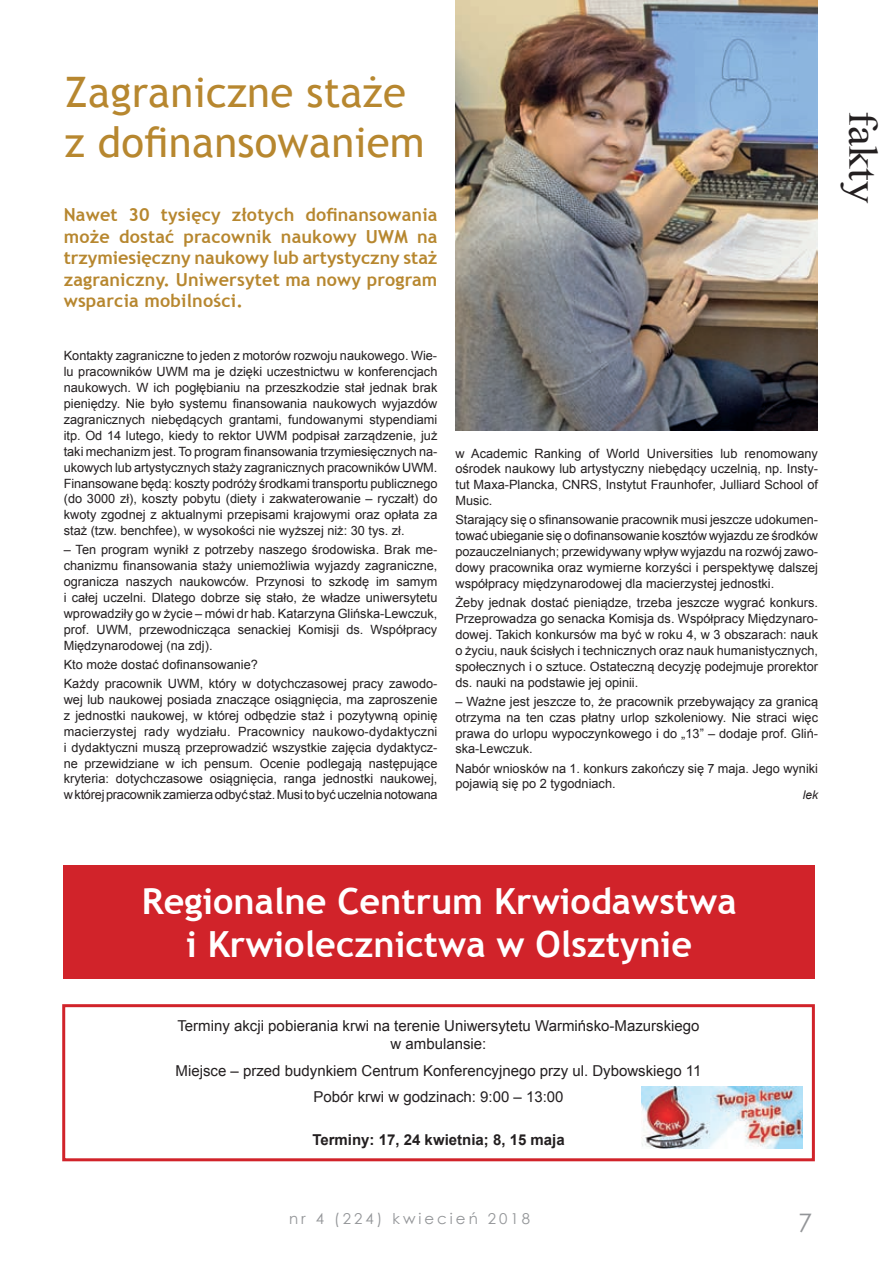
<style>
.page{position:relative;width:893px;height:1263px;background:#fff}
.page>*{position:absolute;margin:0;border:0;box-sizing:border-box;transform-origin:0 0}
.t1{font:42px/50.4px "Trebuchet MS";letter-spacing:.005em;color:#b7872f}
.t2{font:40.5px "Times New Roman";color:#231f20;scale:1.11 1}
.t3{font:700 36px/43.2px "Trebuchet MS";color:#fff;text-align:center}
.t4{font:25.5px "Century Gothic";color:#939598}
.t5{font:700 18px/21.6px "Trebuchet MS";letter-spacing:.01em;color:#b7872f;text-align:justify}
.t6{font:15px/18px "Arial";color:#231f20;text-align:center}
.t7{font:700 15px "Arial";color:#231f20}
.t8{font:15px "Century Gothic";letter-spacing:.2em;color:#939598}
.t9{font:12.75px/15.9px "Arial";color:#231f20;text-align:justify}
.t10{font:italic 12px "Arial";color:#231f20}
</style>
<div class="page">
<div style="left:62px;top:1004px;width:753px;height:157px;border:3px solid #d1232a"></div>
<img style="left:641px;top:1086px;width:162px;height:62px">
<div style="left:63px;top:866px;width:752px;height:113px;background:#d1232a"></div>
<img style="left:455px;top:0;width:363px;height:431px">
<h1 class="t1" style="left:65px;top:67px;width:362px">Zagraniczne staże z dofinansowaniem</h1>
<h3 class="t5" style="left:64px;top:204px;width:375px">Nawet 30 tysięcy złotych dofinansowania może dostać pracownik naukowy UWM na trzymiesięczny naukowy lub artystyczny staż zagraniczny. Uniwersytet ma nowy program wsparcia mobilności.</h3>
<p class="t9" style="left:64px;top:348px;width:375px">Kontakty zagraniczne to jeden z motorów rozwoju naukowego. Wie&shy;lu pracowników UWM ma je dzięki uczestnictwu w konferencjach naukowych. W ich pogłębianiu na przeszkodzie stał jednak brak pieniędzy. Nie było systemu finansowania naukowych wyjazdów zagranicznych niebędących grantami, fundowanymi stypendiami itp. Od 14 lutego, kiedy to rektor UWM podpisał zarządzenie, już taki mechanizm jest. To program finansowania trzymiesięcznych na&shy;ukowych lub artystycznych staży zagranicznych pracowników UWM.<br>Finansowane będą: koszty podróży środkami transportu publicznego (do 3000 zł), koszty pobytu (diety i zakwaterowanie – ryczałt) do kwoty zgodnej z aktualnymi przepisami krajowymi oraz opłata za staż (tzw. benchfee), w wysokości nie wyższej niż: 30 tys. zł.</p>
<p class="t9" style="left:64px;top:542px;width:375px">– Ten program wynikł z potrzeby naszego środowiska. Brak me&shy;chanizmu finansowania staży uniemożliwia wyjazdy zagraniczne, ogranicza naszych naukowców. Przynosi to szkodę im samym i całej uczelni. Dlatego dobrze się stało, że władze uniwersytetu wprowadziły go w życie – mówi dr hab. Katarzyna Glińska-Lewczuk, prof. UWM, przewodnicząca senackiej Komisji ds. Współpracy Międzynarodowej (na zdj).</p>
<p class="t9" style="left:64px;top:655px;width:375px;line-height:19.2px">Kto może dostać dofinansowanie?<br>Każdy pracownik UWM, który w dotychczasowej pracy zawodo-</p>
<p class="t9" style="left:64px;top:692px;width:375px">wej lub naukowej posiada znaczące osiągnięcia, ma zaproszenie z jednostki naukowej, w której odbędzie staż i pozytywną opinię macierzystej rady wydziału. Pracownicy naukowo-dydaktyczni i dydaktyczni muszą przeprowadzić wszystkie zajęcia dydaktycz&shy;ne przewidziane w ich pensum. Ocenie podlegają następujące kryteria: dotychczasowe osiągnięcia, ranga jednostki naukowej, w której pracownik zamierza odbyć staż. Musi to być uczelnia notowana</p>
<p class="t9" style="left:455px;top:445px;width:364px">w Academic Ranking of World Universities lub renomowany ośrodek naukowy lub artystyczny niebędący uczelnią, np. Insty&shy;tut Maxa-Plancka, CNRS, Instytut Fraunhofer, Julliard School of Music.</p>
<p class="t9" style="left:455px;top:512px;width:364px">Starający się o sfinansowanie pracownik musi jeszcze udokumen&shy;tować ubieganie się o dofinansowanie kosztów wyjazdu ze środków pozauczelnianych; przewidywany wpływ wyjazdu na rozwój zawo&shy;dowy pracownika oraz wymierne korzyści i perspektywę dalszej współpracy międzynarodowej dla macierzystej jednostki.</p>
<p class="t9" style="left:455px;top:595px;width:364px">Żeby jednak dostać pieniądze, trzeba jeszcze wygrać konkurs.<br>Przeprowadza go senacka Komisja ds. Współpracy Międzynaro&shy;dowej. Takich konkursów ma być w roku 4, w 3 obszarach: nauk o życiu, nauk ścisłych i technicznych oraz nauk humanistycznych, społecznych i o sztuce. Ostateczną decyzję podejmuje prorektor ds. nauki na podstawie jej opinii.</p>
<p class="t9" style="left:455px;top:693px;width:364px">– Ważne jest jeszcze to, że pracownik przebywający za granicą otrzyma na ten czas płatny urlop szkoleniowy. Nie straci więc prawa do urlopu wypoczynkowego i do „13” – dodaje prof. Gliń&shy;ska-Lewczuk.</p>
<p class="t9" style="left:455px;top:760px;width:364px">Nabór wniosków na 1. konkurs zakończy się 7 maja. Jego wyniki pojawią się po 2 tygodniach.</p>
<p class="t10" style="left:803px;top:787px;width:17px">lek</p>
<h2 class="t2" style="left:890px;top:111px;width:85px;rotate:90deg">fakty</h2>
<h3 class="t3" style="left:142px;top:879px;width:596px">Regionalne Centrum Krwiodawstwa i Krwiolecznictwa w Olsztynie</h3>
<p class="t6" style="left:177px;top:1017px;width:524px">Terminy akcji pobierania krwi na terenie Uniwersytetu Warmińsko-Mazurskiego w ambulansie:</p>
<p class="t6" style="left:176px;top:1057px;width:527px;line-height:26.5px">Miejsce – przed budynkiem Centrum Konferencyjnego przy ul. Dybowskiego 11<br>Pobór krwi w godzinach: 9:00 – 13:00</p>
<p class="t7" style="left:312px;top:1130px;width:254px">Terminy: 17, 24 kwietnia; 8, 15 maja</p>
<p class="t8" style="left:289px;top:1208px;width:243px">nr 4 (224) kwiecień 2018</p>
<h3 class="t4" style="left:798px;top:1205px;width:16px">7</h3>
</div>
